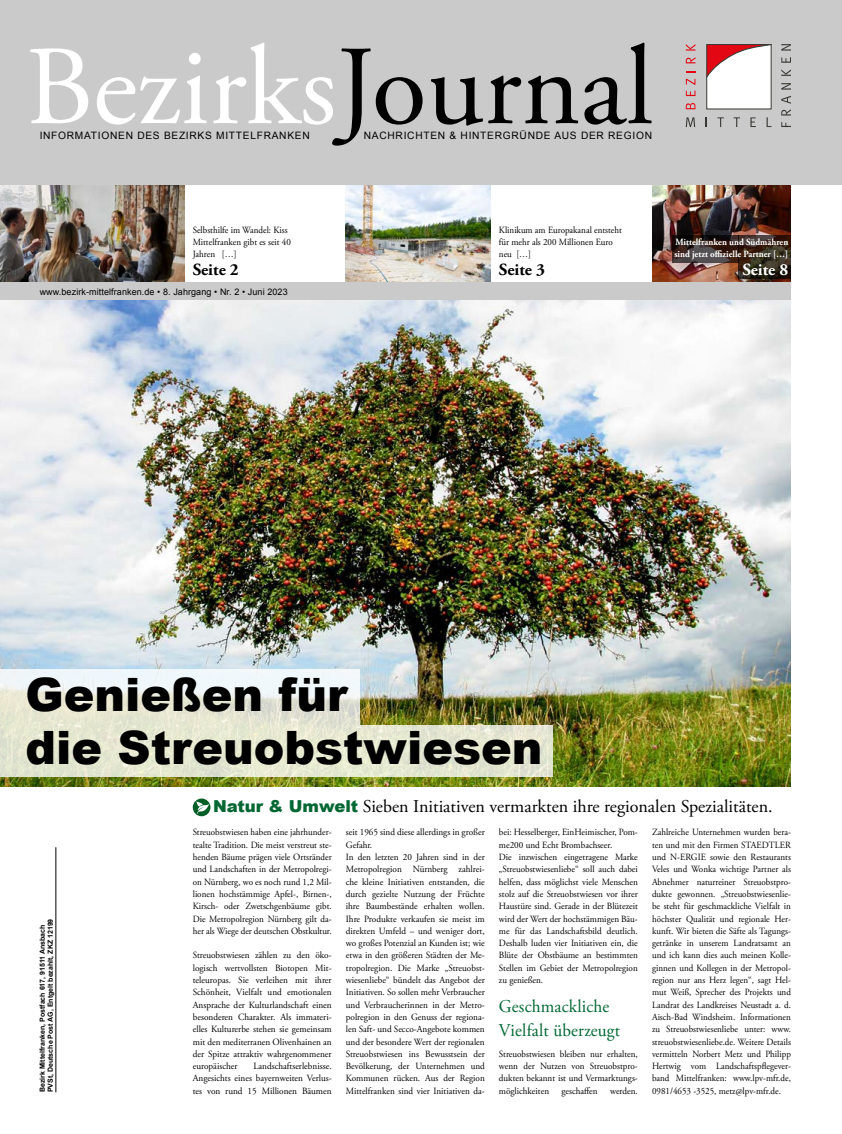
<style>
.page{position:relative;width:842px;height:1134px;background:#fff}
.page>*{position:absolute;margin:0;border:0;box-sizing:border-box;transform-origin:0 0}
.t1{font:112.5px "Adobe Garamond Pro";color:#fff}
.t2{font:900 46px/53px "Arial";color:#000}
.t3{font:18px "Adobe Garamond Pro";color:#000}
.t4{font:18px/23.8px "Adobe Garamond Pro";letter-spacing:.01em;color:#006732;scale:.96 1}
.t5{font:700 17px "Adobe Garamond Pro";color:#000}
.t6{font:700 17px "Adobe Garamond Pro";color:#fff}
.t7{font:10.2px "Arial";letter-spacing:.07em;color:#000}
.t8{font:9.5px/12.3px "Adobe Garamond Pro";color:#000;scale:.95 1}
.t9{font:9.5px/12.3px "Adobe Garamond Pro";color:#000;text-align:justify;scale:.96 1}
.t10{font:9.5px/12.3px "Adobe Garamond Pro";color:#000;text-align:justify}
.t11{font:700 9.5px/12.3px "Adobe Garamond Pro";color:#fff;scale:.95 1}
.t12{font:9px "Arial";letter-spacing:.01em;color:#000}
.t13{font:700 7px/8px "Arial";color:#000}
.s1{color:#000}
.s2{font-family:"Arial";font-weight:900;font-size:16.5px;color:#006732}
</style>
<div class="page">
<img style="left:0;top:300px;width:791px;height:486px">
<hr style="left:56px;top:847px;width:1px;height:245px;background:#000">
<img style="left:652px;top:184px;width:139px;height:99px">
<img style="left:346px;top:184px;width:144px;height:99px">
<img style="left:0;top:184px;width:184px;height:99px">
<svg style="left:0;top:669px;width:359px;height:56px"></svg>
<div style="left:0;top:283px;width:791px;height:17px;background:#cacaca"></div>
<div style="left:0;top:0;width:842px;height:184px;background:#cacaca"></div>
<svg style="left:686px;top:103px;width:9px;height:6px"></svg>
<svg style="left:686px;top:91px;width:9px;height:5px"></svg>
<svg style="left:686px;top:79px;width:9px;height:6px"></svg>
<svg style="left:686px;top:57px;width:9px;height:6px"></svg>
<svg style="left:686px;top:44px;width:9px;height:7px"></svg>
<svg style="left:686px;top:117px;width:9px;height:10px"></svg>
<svg style="left:706px;top:44px;width:85px;height:83px"></svg>
<svg style="left:0;top:725px;width:553px;height:52px;background:#e5e7d1"></svg>
<svg style="left:193px;top:798px;width:17px;height:18px"></svg>
<svg style="left:196px;top:801px;width:13px;height:13px"></svg>
<svg style="left:739px;top:235px;width:52px;height:43px;background:#34271b"></svg>
<svg style="left:672px;top:235px;width:67px;height:27px;background:#352724"></svg>
<h1 class="t1" style="left:26px;top:20px;width:630px">Bezirks<span class="s1">Journal</span></h1>
<p class="t7" style="left:40px;top:128px;width:272px">INFORMATIONEN DES BEZIRKS MITTELFRANKEN</p>
<p class="t7" style="left:364px;top:128px;width:290px">NACHRICHTEN &amp; HINTERGRÜNDE AUS DER REGION</p>
<p class="t8" style="left:193px;top:224px;width:105px">Selbsthilfe im Wandel: Kiss<br>Mittelfranken gibt es seit 40<br>Jahren […]</p>
<p class="t5" style="left:193px;top:260px;width:47px">Seite 2</p>
<p class="t12" style="left:40px;top:286px;width:249px">www.bezirk-mittelfranken.de • 8. Jahrgang • Nr. 2 • Juni 2023</p>
<p class="t8" style="left:499px;top:224px;width:131px">Klinikum am Europakanal entsteht für mehr als 200 Millionen Euro neu […]</p>
<p class="t5" style="left:499px;top:260px;width:47px">Seite 3</p>
<p class="t11" style="left:674px;top:236px;width:121px">Mittelfranken und Südmähren sind jetzt offizielle Partner […]</p>
<p class="t6" style="left:742px;top:260px;width:47px">Seite 8</p>
<h2 class="t2" style="left:26px;top:666px;width:518px">Genießen für<br>die Streuobstwiesen</h2>
<h3 class="t3" style="left:213px;top:795px;width:561px"><span class="s2">Natur &amp; Umwelt</span> Sieben Initiativen vermarkten ihre regionalen Spezialitäten.</h3>
<p class="t13" style="left:39px;top:1092px;width:175px;rotate:-90deg">Bezirk Mittelfranken, Postfach 617, 91511 Ansbach<br>PVSt, Deutsche Post AG, Entgelt bezahlt, ZKZ 12199</p>
<p class="t8" style="left:193px;top:827px;width:148px;text-align:justify">Streuobstwiesen haben eine jahrhunder&shy;tealte Tradition. Die meist verstreut ste&shy;henden Bäume prägen viele Ortsränder und Landschaften in der Metropolregi&shy;on Nürnberg, wo es noch rund 1,2 Mil&shy;lionen hochstämmige Apfel-, Birnen-, Kirsch- oder Zwetschgenbäume gibt.<br>Die Metropolregion Nürnberg gilt da&shy;her als Wiege der deutschen Obstkultur.</p>
<p class="t9" style="left:193px;top:950px;width:146px">Streuobstwiesen zählen zu den öko&shy;logisch wertvollsten Biotopen Mit&shy;teleuropas. Sie verleihen mit ihrer Schönheit, Vielfalt und emotionalen Ansprache der Kulturlandschaft einen besonderen Charakter. Als immateri&shy;elles Kulturerbe stehen sie gemeinsam mit den mediterranen Olivenhainen an der Spitze attraktiv wahrgenommener europäischer</p>
<p class="t10" style="left:193px;top:1060px;width:140px;text-indent:61px">Landschaftserlebnisse.<br>Angesichts eines bayernweiten Verlus&shy;tes von rund 15 Millionen Bäumen</p>
<p class="t10" style="left:346px;top:827px;width:140px">seit 1965 sind diese allerdings in großer<br>Gefahr.</p>
<p class="t10" style="left:346px;top:851px;width:140px">In den letzten 20 Jahren sind in der Metropolregion Nürnberg zahlrei&shy;che kleine Initiativen entstanden, die durch gezielte Nutzung der Früchte ihre Baumbestände erhalten wollen.<br>Ihre Produkte verkaufen sie meist im direkten Umfeld – und weniger dort, wo großes Potenzial an Kunden ist; wie etwa in den größeren Städten der Me&shy;tropolregion. Die Marke „Streuobst&shy;wiesenliebe“ bündelt das Angebot der Initiativen. So sollen mehr Verbraucher und Verbraucherinnen in der Metro&shy;polregion in den Genuss der regiona&shy;len Saft- und Secco-Angebote kommen und der besondere Wert der regionalen Streuobstwiesen ins Bewusstsein der Bevölkerung, der Unternehmen und Kommunen rücken. Aus der Region Mittelfranken sind vier Initiativen da-</p>
<p class="t9" style="left:499px;top:827px;width:146px">bei: Hesselberger, EinHeimischer, Pom&shy;me200 und Echt Brombachseer.</p>
<p class="t9" style="left:499px;top:851px;width:146px">Die inzwischen eingetragene Marke „Streuobstwiesenliebe“ soll auch dabei helfen, dass möglichst viele Menschen stolz auf die Streuobstwiesen vor ihrer Haustüre sind. Gerade in der Blütezeit wird der Wert der hochstämmigen Bäu&shy;me für das Landschaftsbild deutlich.<br>Deshalb luden vier Initiativen ein, die Blüte der Obstbäume an bestimmten Stellen im Gebiet der Metropolregion zu genießen.</p>
<h4 class="t4" style="left:499px;top:995px;width:128px">Geschmackliche<br>Vielfalt überzeugt</h4>
<p class="t9" style="left:499px;top:1048px;width:146px">Streuobstwiesen bleiben nur erhalten, wenn der Nutzen von Streuobstpro&shy;dukten bekannt ist und Vermarktungs&shy;möglichkeiten</p>
<p class="t9" style="left:561px;top:1085px;width:39px">geschaffen</p>
<p class="t9" style="left:610px;top:1085px;width:30px">werden.</p>
<p class="t8" style="left:652px;top:827px;width:148px;text-align:justify">Zahlreiche Unternehmen wurden bera&shy;ten und mit den Firmen STAEDTLER und N-ERGIE sowie den Restaurants Veles und Wonka wichtige Partner als Abnehmer naturreiner Streuobstpro&shy;dukte gewonnen. „Streuobstwiesenlie&shy;be steht für geschmackliche Vielfalt in höchster Qualität und regionale Her&shy;kunft. Wir bieten die Säfte als Tagungs&shy;getränke in unserem Landratsamt an und ich kann dies auch meinen Kolle&shy;ginnen und Kollegen in der Metropol&shy;region nur ans Herz legen“, sagt Hel&shy;mut Weiß, Sprecher des Projekts und Landrat des Landkreises Neustadt a. d.<br>Aisch-Bad Windsheim. Informationen zu Streuobstwiesenliebe unter: www. streuobstwiesenliebe.de. Weitere Details vermitteln Norbert Metz und Philipp Hertwig vom Landschaftspflegever&shy;band Mittelfranken: www.lpv-mfr.de, 0981/4653 -3525, metz@lpv-mfr.de.</p>
</div>
